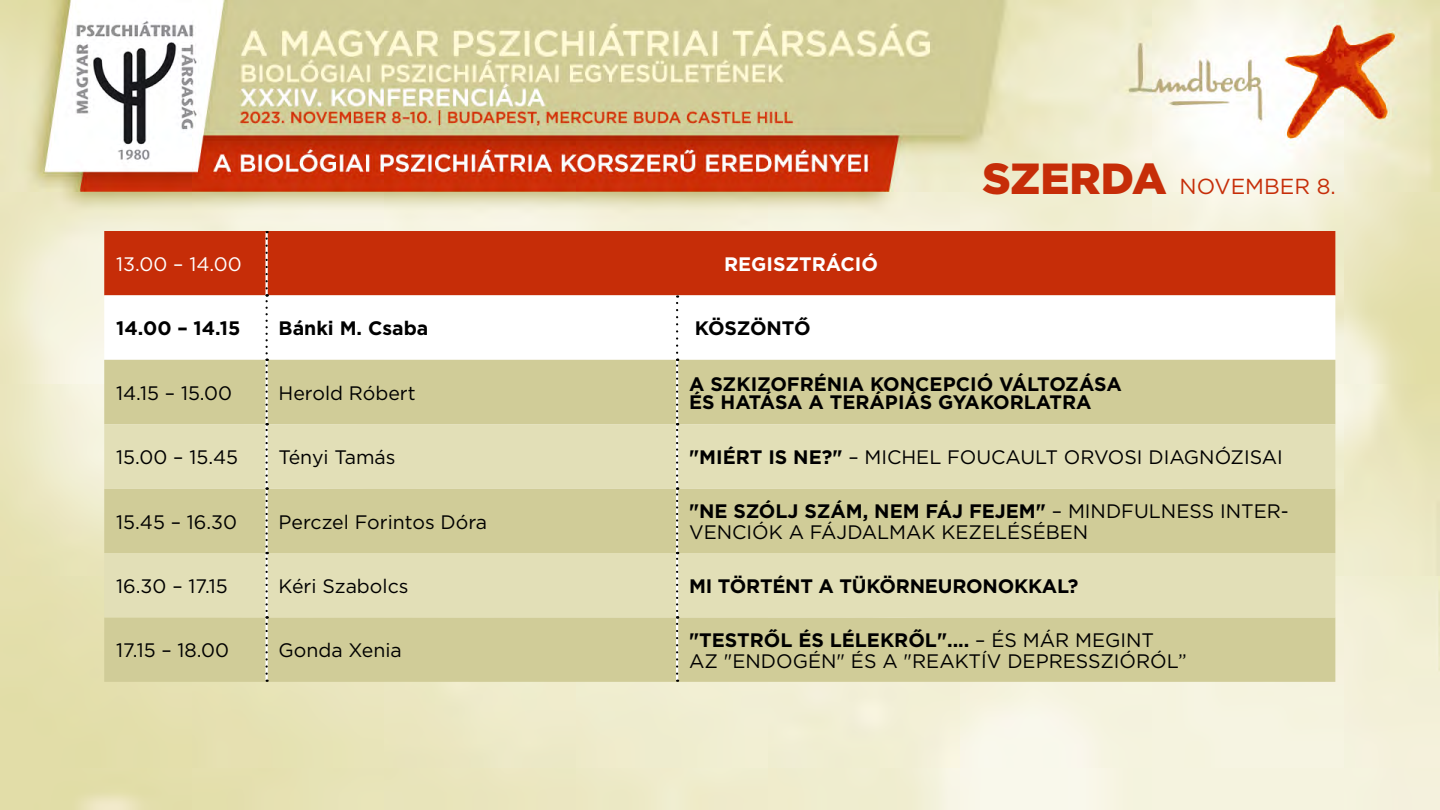
<style>
.page{position:relative;width:1440px;height:810px;background:#fff}
.page>*{position:absolute;margin:0;border:0;box-sizing:border-box;transform-origin:0 0}
.t1{font:21.75px "Gotham";color:#c62d08}
.t2{font:19.5px/21px "Gotham";color:#000}
.t3{font:700 19.5px/18px "Gotham";color:#000}
.t4{font:700 19.5px "Gotham";color:#fff}
.t5{font:19.5px "Gotham";color:#fff}
.s1{font-weight:900;font-size:43.5px}
.s2{font-weight:700}
</style>
<div class="page">
<img style="left:0;top:0;width:1440px;height:810px">
<div style="left:104px;top:231px;width:1231px;height:64px;background:#c62d08"></div>
<svg style="left:104px;top:295px;width:1231px;height:65px"></svg>
<div style="left:104px;top:360px;width:1231px;height:322px;background:#d0cc98"></div>
<svg style="left:104px;top:424px;width:1231px;height:193px;background:#dcd8ac"></svg>
<hr style="left:266px;top:232px;width:2px;height:63px;background:#fff">
<hr style="left:676px;top:297px;width:2px;height:63px;background:#fff">
<hr style="left:676px;top:424px;width:2px;height:65px;background:#fff">
<hr style="left:676px;top:617px;width:2px;height:64px;background:#fff">
<hr style="left:266px;top:295px;width:2px;height:65px;background:#fff">
<hr style="left:266px;top:424px;width:2px;height:65px;background:#fff">
<hr style="left:266px;top:617px;width:2px;height:64px;background:#fff">
<svg style="left:266px;top:231px;width:2px;height:57px"></svg>
<svg style="left:676px;top:295px;width:2px;height:58px"></svg>
<svg style="left:676px;top:359px;width:2px;height:123px"></svg>
<svg style="left:676px;top:488px;width:2px;height:186px"></svg>
<svg style="left:266px;top:294px;width:2px;height:59px"></svg>
<svg style="left:266px;top:359px;width:2px;height:123px"></svg>
<svg style="left:266px;top:488px;width:2px;height:186px"></svg>
<p class="t5" style="left:116px;top:252px;width:127px">13.00 – 14.00</p>
<p class="t4" style="left:724px;top:251px;width:155px">REGISZTRÁCIÓ</p>
<p class="t3" style="left:116px;top:319px;width:126px">14.00 – 14.15</p>
<p class="t3" style="left:279px;top:319px;width:151px">Bánki M. Csaba</p>
<p class="t3" style="left:695px;top:319px;width:117px">KÖSZÖNTŐ</p>
<p class="t1" style="left:982px;top:172px;width:355px"><span class="s1">SZERDA</span> NOVEMBER 8.</p>
<p class="t2" style="left:116px;top:382px;width:117px">14.15 – 15.00</p>
<p class="t2" style="left:279px;top:382px;width:139px">Herold Róbert</p>
<p class="t3" style="left:689px;top:375px;width:434px">A SZKIZOFRÉNIA KONCEPCIÓ VÁLTOZÁSA<br>ÉS HATÁSA A TERÁPIÁS GYAKORLATRA</p>
<p class="t2" style="left:116px;top:446px;width:123px">15.00 – 15.45</p>
<p class="t2" style="left:279px;top:446px;width:118px">Tényi Tamás</p>
<p class="t2" style="left:689px;top:446px;width:595px"><span class="s2">"MIÉRT IS NE?"</span> – MICHEL FOUCAULT ORVOSI DIAGNÓZISAI</p>
<p class="t2" style="left:116px;top:511px;width:122px">15.45 – 16.30</p>
<p class="t2" style="left:279px;top:511px;width:210px">Perczel Forintos Dóra</p>
<p class="t2" style="left:689px;top:500px;width:601px"><span class="s2">"NE SZÓLJ SZÁM, NEM FÁJ FEJEM"</span> – MINDFULNESS INTER-<br>VENCIÓK A FÁJDALMAK KEZELÉSÉBEN</p>
<p class="t2" style="left:116px;top:575px;width:113px">16.30 – 17.15</p>
<p class="t2" style="left:279px;top:575px;width:131px">Kéri Szabolcs</p>
<p class="t3" style="left:689px;top:577px;width:391px">MI TÖRTÉNT A TÜKÖRNEURONOKKAL?</p>
<p class="t2" style="left:116px;top:640px;width:114px">17.15 – 18.00</p>
<p class="t2" style="left:279px;top:640px;width:125px">Gonda Xenia</p>
<p class="t2" style="left:689px;top:629px;width:499px"><span class="s2">"TESTRŐL ÉS LÉLEKRŐL"....</span> – ÉS MÁR MEGINT<br>AZ "ENDOGÉN" ÉS A "REAKTÍV DEPRESSZIÓRÓL”</p>
</div>
